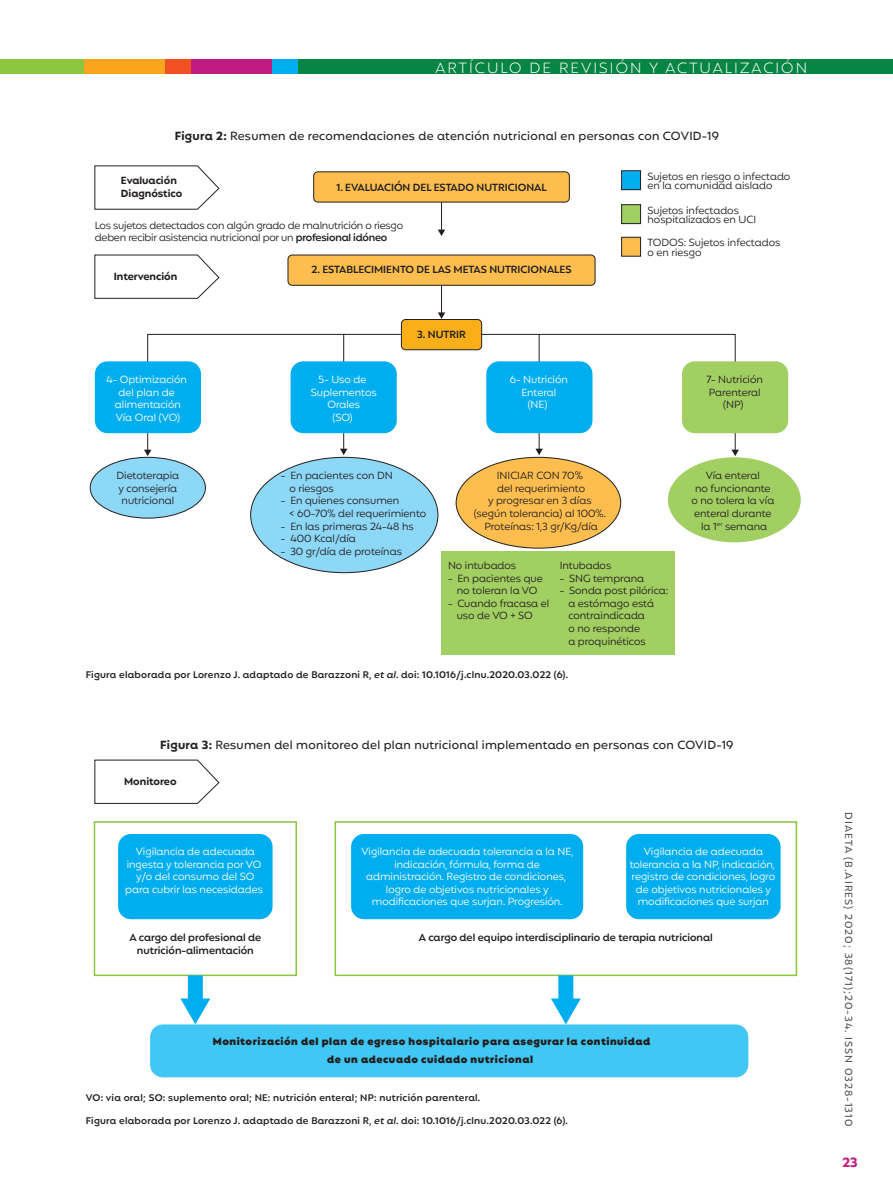
<style>
.page{position:relative;width:893px;height:1191px;background:#fff}
.page>*{position:absolute;margin:0;border:0;box-sizing:border-box;transform-origin:0 0}
.t1{font:300 15px "Mangueira";letter-spacing:.14em;color:#fff}
.t2{font:700 13.5px "Mangueira";color:#bf1b82}
.t3{font:500 12px "Mangueira";letter-spacing:.025em;color:#231f20}
.t4{font:10.5px/12.6px "Mangueira";color:#231f20}
.t5{font:10.5px/12.6px "Mangueira";color:#fff;text-align:center}
.t6{font:600 10.5px/12.6px "Mangueira";color:#231f20;text-align:center}
.t7{font:10.5px/12.6px "Mangueira";letter-spacing:-.02em;color:#231f20}
.t8{font:800 10.5px/18px "Mangueira";letter-spacing:.05em;color:#231f20;text-align:center}
.t9{font:500 10.5px "Mangueira";letter-spacing:.1em;color:#57585a}
.t10{font:700 10.5px/12.6px "Mangueira";color:#231f20}
.t11{font:600 9.75px "Mangueira";letter-spacing:.025em;color:#231f20}
.s1{font-weight:700}
.s2{font-weight:600}
.s3{font-style:italic}
</style>
<div class="page">
<div style="left:1px;top:60px;width:892px;height:14px;background:#058544"></div>
<div style="left:0;top:60px;width:84px;height:14px;background:#8bc63e"></div>
<div style="left:84px;top:60px;width:82px;height:14px;background:#f9a51b"></div>
<div style="left:166px;top:60px;width:25px;height:14px;background:#f15122"></div>
<div style="left:191px;top:60px;width:82px;height:14px;background:#bf1b82"></div>
<div style="left:273px;top:60px;width:25px;height:14px;background:#00aeef"></div>
<div style="left:456px;top:457px;width:165px;height:91px;background:#fdbe4f;border-radius:50%"></div>
<svg style="left:94px;top:165px;width:126px;height:45px"></svg>
<svg style="left:94px;top:254px;width:126px;height:45px"></svg>
<div style="left:314px;top:172px;width:255px;height:30px;background:#fdbe4f;border-radius:4px"></div>
<div style="left:313px;top:171px;width:257px;height:31px;border:1px solid #231f20;border-radius:4px"></div>
<div style="left:288px;top:255px;width:307px;height:30px;background:#fdbe4f;border-radius:4px"></div>
<div style="left:288px;top:255px;width:307px;height:31px;border:1px solid #231f20;border-radius:4px"></div>
<div style="left:401px;top:319px;width:81px;height:31px;background:#faaf18;border-radius:4px"></div>
<div style="left:401px;top:319px;width:81px;height:31px;border:1px solid #231f20;border-radius:4px"></div>
<div style="left:90px;top:457px;width:115px;height:61px;background:#8dd7f7;border-radius:50%"></div>
<div style="left:90px;top:457px;width:116px;height:61px;border:1px solid #231f20;border-radius:50%"></div>
<div style="left:251px;top:457px;width:187px;height:115px;background:#8dd7f7;border-radius:50%"></div>
<div style="left:442px;top:551px;width:233px;height:104px;background:#a2cf62"></div>
<svg style="left:438px;top:202px;width:7px;height:34px"></svg>
<svg style="left:438px;top:285px;width:7px;height:34px"></svg>
<svg style="left:144px;top:334px;width:258px;height:122px"></svg>
<svg style="left:481px;top:334px;width:258px;height:122px"></svg>
<div style="left:95px;top:361px;width:106px;height:72px;background:#00aeef;border-radius:13px"></div>
<div style="left:682px;top:361px;width:106px;height:72px;background:#a2cf62;border-radius:13px"></div>
<div style="left:291px;top:361px;width:106px;height:72px;background:#00aeef;border-radius:13px"></div>
<div style="left:486px;top:361px;width:106px;height:72px;background:#00aeef;border-radius:13px"></div>
<div style="left:668px;top:457px;width:133px;height:85px;background:#a2cf62;border-radius:50%"></div>
<div style="left:622px;top:171px;width:19px;height:19px;background:#00aeef"></div>
<div style="left:621px;top:170px;width:20px;height:20px;border:1px solid #231f20"></div>
<div style="left:622px;top:205px;width:19px;height:19px;background:#a2cf62"></div>
<div style="left:621px;top:204px;width:20px;height:20px;border:1px solid #231f20"></div>
<div style="left:622px;top:237px;width:19px;height:19px;background:#fdbe4f"></div>
<div style="left:621px;top:237px;width:20px;height:20px;border:1px solid #231f20"></div>
<svg style="left:94px;top:759px;width:126px;height:45px"></svg>
<div style="left:118px;top:834px;width:155px;height:85px;background:#00aeef;border-radius:13px"></div>
<div style="left:150px;top:1024px;width:598px;height:53px;background:#40c7f4;border-radius:13px"></div>
<div style="left:626px;top:834px;width:155px;height:85px;background:#00aeef;border-radius:13px"></div>
<div style="left:351px;top:834px;width:232px;height:85px;background:#00aeef;border-radius:13px"></div>
<div style="left:94px;top:821px;width:203px;height:155px;border:2px solid #8bc63e"></div>
<div style="left:335px;top:821px;width:462px;height:155px;border:2px solid #8bc63e"></div>
<div style="left:188px;top:975px;width:15px;height:27px;background:#00aeef"></div>
<svg style="left:180px;top:998px;width:30px;height:26px"></svg>
<div style="left:558px;top:975px;width:15px;height:27px;background:#00aeef"></div>
<svg style="left:551px;top:998px;width:30px;height:26px"></svg>
<h1 class="t1" style="left:435px;top:58px;width:373px">ARTÍCULO DE REVISIÓN Y ACTUALIZACIÓN</h1>
<p class="t3" style="left:175px;top:128px;width:546px"><span class="s1">Figura 2:</span> Resumen de recomendaciones de atención nutricional en personas con COVID-19</p>
<p class="t10" style="left:121px;top:175px;width:63px">Evaluación<br>Diagnóstico</p>
<p class="t6" style="left:336px;top:182px;width:212px">1. EVALUACIÓN DEL ESTADO NUTRICIONAL</p>
<p class="t7" style="left:95px;top:220px;width:310px">Los sujetos detectados con algún grado de malnutrición o riesgo deben recibir asistencia nutricional por un <span class="s2">profesional idóneo</span></p>
<p class="t10" style="left:114px;top:271px;width:65px">Intervención</p>
<p class="t6" style="left:311px;top:264px;width:262px">2. ESTABLECIMIENTO DE LAS METAS NUTRICIONALES</p>
<p class="t6" style="left:417px;top:329px;width:50px">3. NUTRIR</p>
<p class="t4" style="left:647px;top:172px;width:144px;line-height:9.6px">Sujetos en riesgo o infectado en la comunidad aislado</p>
<p class="t4" style="left:647px;top:206px;width:110px;line-height:9.6px">Sujetos infectados hospitalizados en UCI</p>
<p class="t4" style="left:647px;top:239px;width:134px;line-height:9.6px">TODOS: Sujetos infectados o en riesgo</p>
<p class="t5" style="left:106px;top:374px;width:82px">4- Optimización del plan de alimentación<br>Vía Oral (VO)</p>
<p class="t5" style="left:311px;top:374px;width:67px">5- Uso de<br>Suplementos<br>Orales<br>(SO)</p>
<p class="t5" style="left:510px;top:374px;width:60px">6- Nutrición<br>Enteral<br>(NE)</p>
<p class="t4" style="left:706px;top:374px;width:58px;text-align:center">7- Nutrición<br>Parenteral (NP)</p>
<p class="t4" style="left:117px;top:470px;width:64px">Dietoterapia y consejería nutricional</p>
<p class="t4" style="left:290px;top:470px;width:105px;text-indent:-9px">- En pacientes con DN o riesgos</p>
<p class="t4" style="left:290px;top:495px;width:138px;text-indent:-9px">- En quienes consumen<br>&lt; 60-70% del requerimiento</p>
<p class="t4" style="left:281px;top:520px;width:134px">- En las primeras 24-48 hs</p>
<p class="t4" style="left:281px;top:533px;width:77px">- 400 Kcal/día</p>
<p class="t4" style="left:281px;top:545px;width:123px">- 30 gr/día de proteínas</p>
<p class="t4" style="left:474px;top:470px;width:134px;text-align:center">INICIAR CON 70%<br>del requerimiento<br>y progresar en 3 días (según tolerancia) al 100%.<br>Proteínas: 1,3 gr/Kg/día</p>
<p class="t4" style="left:691px;top:470px;width:85px;text-align:center">Vía enteral<br>no funcionante o no tolera la vía enteral durante la 1<sup>er</sup> semana</p>
<p class="t4" style="left:448px;top:560px;width:70px">No intubados</p>
<p class="t4" style="left:448px;top:572px;width:96px;text-align:center">- En pacientes que no toleran la VO</p>
<p class="t4" style="left:457px;top:597px;width:94px;text-indent:-9px">- Cuando fracasa el uso de VO + SO</p>
<p class="t4" style="left:560px;top:560px;width:53px">Intubados</p>
<p class="t4" style="left:560px;top:572px;width:86px">- SNG temprana</p>
<p class="t4" style="left:568px;top:585px;width:102px;text-indent:-9px">- Sonda post pilórica: a estómago está contraindicada<br>o no responde<br>a proquinéticos</p>
<p class="t11" style="left:86px;top:668px;width:484px">Figura elaborada por Lorenzo J. adaptado de Barazzoni R, <span class="s3">etal.</span>doi: 10.1016/j.clnu.2020.03.022 (6).</p>
<p class="t3" style="left:160px;top:736px;width:575px"><span class="s1">Figura 3:</span> Resumen del monitoreo del plan nutricional implementado en personas con COVID-19</p>
<p class="t10" style="left:124px;top:776px;width:54px">Monitoreo</p>
<p class="t5" style="left:125px;top:846px;width:139px">Vigilancia de adecuada ingesta y tolerancia por VO y/o del consumo del SO para cubrir las necesidades</p>
<p class="t6" style="left:129px;top:932px;width:133px">A cargo del profesional de nutrición-alimentación</p>
<p class="t5" style="left:361px;top:846px;width:213px">Vigilancia de adecuada tolerancia a la NE, indicación, fórmula, forma de administración. Registro de condiciones, logro de objetivos nutricionales y modificaciones que surjan. Progresión.</p>
<p class="t5" style="left:630px;top:846px;width:147px">Vigilancia de adecuada tolerancia a la NP, indicación, registro de condiciones, logro de objetivos nutricionales y modificaciones que surjan</p>
<p class="t6" style="left:419px;top:932px;width:295px">A cargo del equipo interdisciplinario de terapia nutricional</p>
<p class="t8" style="left:213px;top:1032px;width:439px">Monitorización del plan de egreso hospitalario para asegurar la continuidad de un adecuado cuidado nutricional</p>
<p class="t11" style="left:86px;top:1091px;width:396px">VO: via oral; SO: suplemento oral; NE: nutrición enteral; NP: nutrición parenteral.</p>
<p class="t11" style="left:86px;top:1114px;width:484px">Figura elaborada por Lorenzo J. adaptado de Barazzoni R, <span class="s3">etal</span>. doi: 10.1016/j.clnu.2020.03.022 (6).</p>
<p class="t9" style="left:856px;top:812px;width:316px;rotate:90deg">DIAETA (B.AIRES) 2020; 38(171);20-34. ISSN 0328-1310</p>
<p class="t2" style="left:842px;top:1153px;width:17px">23</p>
</div>
